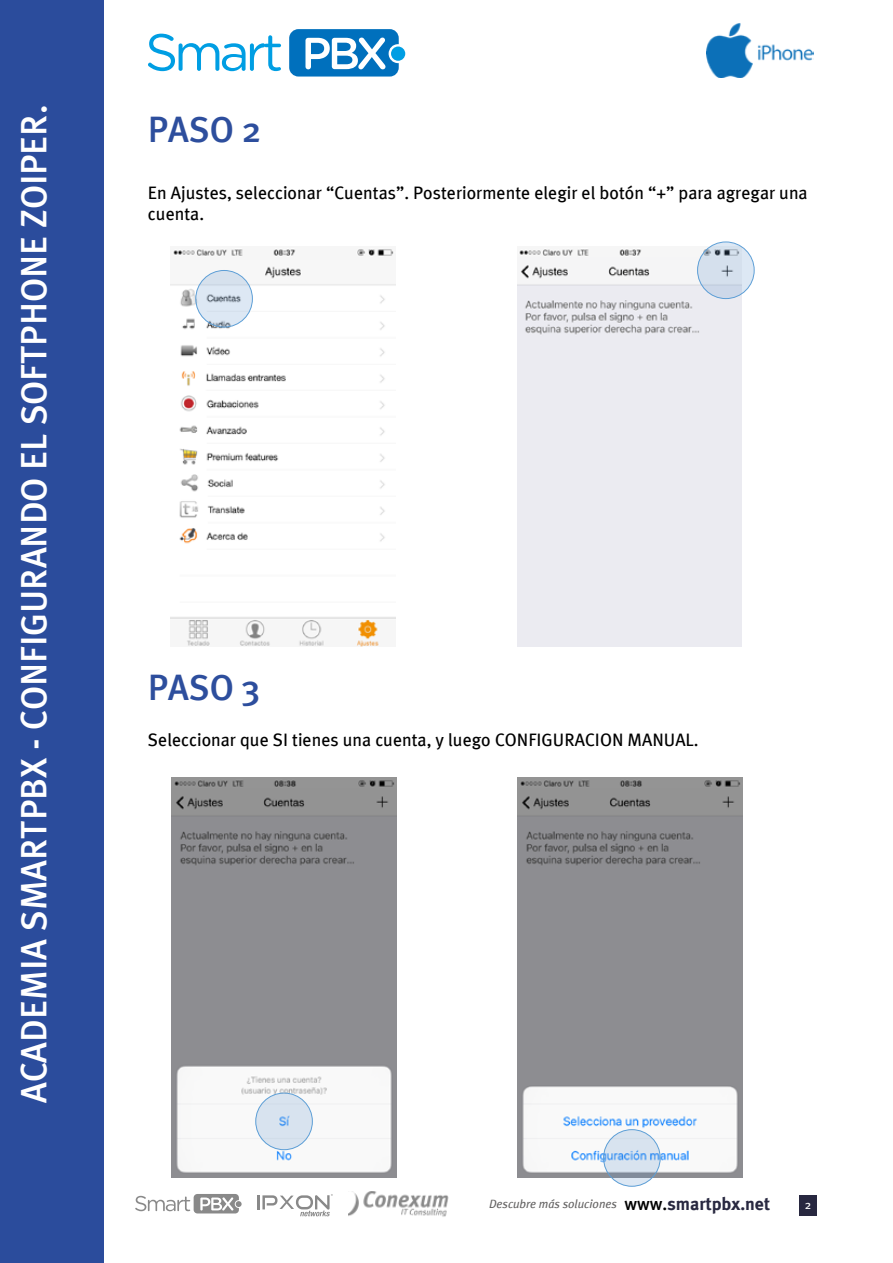
<style>
.page{position:relative;width:893px;height:1263px;background:#fff}
.page>*{position:absolute;margin:0;border:0;box-sizing:border-box;transform-origin:0 0}
.t1{font:500 36px "Meta Plus";color:#fff}
.t2{font:500 36px "Meta Plus";color:#2d4e9d}
.t3{font:18px/21.6px "Meta Plus";color:#000}
.t4{font:italic 12px "Meta Plus";color:#646363}
.t5{font:12px "Meta Plus";color:#fff}
.s1{font-weight:500;font-style:normal;font-size:18px;color:#000}
.s2{font-weight:700;font-style:normal;font-size:18px;color:#282840}
</style>
<div class="page">
<div style="left:799px;top:1195px;width:17px;height:20px;background:#282840"></div>
<hr style="left:257px;top:1195px;width:3px;height:14px;background:#898989">
<svg style="left:262px;top:1194px;width:71px;height:22px"></svg>
<img style="left:349px;top:1192px;width:100px;height:25px">
<svg style="left:135px;top:1194px;width:107px;height:19px"></svg>
<div style="left:0;top:0;width:103px;height:1263px;background:#2b4c9c"></div>
<svg style="left:148px;top:34px;width:133px;height:37px"></svg>
<svg style="left:289px;top:29px;width:110px;height:48px"></svg>
<div style="left:391px;top:47px;width:14px;height:14px;background:#009ee3;border-radius:50%"></div>
<img style="left:707px;top:23px;width:106px;height:55px">
<img style="left:170px;top:249px;width:226px;height:397px">
<svg style="left:196px;top:271px;width:56px;height:56px;fill:#dde8f4"></svg>
<div style="left:196px;top:270px;width:57px;height:57px;border:1px solid #5c9ed6;border-radius:50%"></div>
<img style="left:517px;top:246px;width:224px;height:400px">
<img style="left:172px;top:777px;width:225px;height:401px">
<img style="left:517px;top:777px;width:226px;height:401px">
<svg style="left:697px;top:242px;width:57px;height:57px;fill:#d5e0ed"></svg>
<div style="left:697px;top:242px;width:57px;height:57px;border:1px solid #5c9ed6;border-radius:50%"></div>
<svg style="left:256px;top:1093px;width:56px;height:57px;fill:#d8e3ef"></svg>
<div style="left:256px;top:1093px;width:57px;height:57px;border:1px solid #5c9ed6;border-radius:50%"></div>
<svg style="left:603px;top:1130px;width:57px;height:56px;fill:#d8e3ef"></svg>
<div style="left:603px;top:1129px;width:57px;height:57px;border:1px solid #5c9ed6;border-radius:50%"></div>
<h1 class="t1" style="left:13px;top:1103px;width:1000px;rotate:-90deg">ACADEMIA SMARTPBX - CONFIGURANDO EL SOFTPHONE ZOIPER.</h1>
<h1 class="t2" style="left:148px;top:109px;width:115px">PASO 2</h1>
<p class="t3" style="left:148px;top:181px;width:661px">En Ajustes, seleccionar “Cuentas”. Posteriormente elegir el botón “+” para agregar una cuenta.</p>
<h1 class="t2" style="left:148px;top:667px;width:114px">PASO 3</h1>
<p class="t3" style="left:148px;top:729px;width:552px">Seleccionar que SI tienes una cuenta, y luego CONFIGURACION MANUAL.</p>
<p class="t4" style="left:489px;top:1197px;width:283px">Descubre más soluciones <span class="s1">www.</span><span class="s2">smartpbx.net</span></p>
<p class="t5" style="left:805px;top:1197px;width:8px">2</p>
</div>
